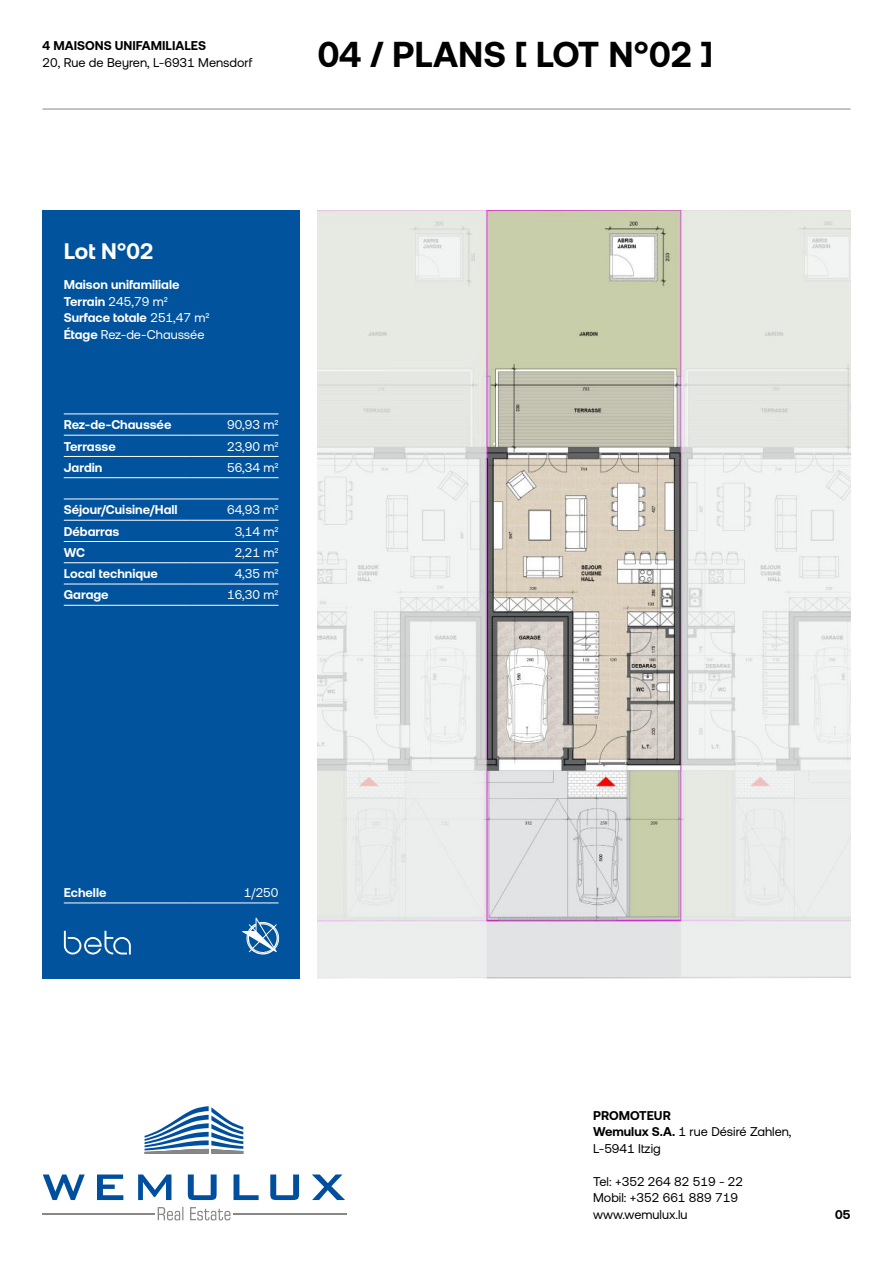
<style>
.page{position:relative;width:893px;height:1263px;background:#fff}
.page>*{position:absolute;margin:0;border:0;box-sizing:border-box;transform-origin:0 0}
.t1{font:700 36px "Aeonik";color:#000}
.t2{font:700 22.5px "Aeonik";color:#fff}
.t3{font:700 12.75px/16.5px "Aeonik";color:#fff}
.t4{font:12.75px/16.5px "Aeonik";color:#000}
.t5{font:12.75px "Aeonik";color:#fff}
.t6{font:700 12.75px "Aeonik";color:#000}
.s1{font-weight:400}
.s2{font-weight:700}
</style>
<div class="page">
<svg style="left:158px;top:1207px;width:72px;height:13px"></svg>
<svg style="left:43px;top:1174px;width:302px;height:26px"></svg>
<svg style="left:145px;top:1106px;width:98px;height:48px"></svg>
<hr style="left:43px;top:1214px;width:112px;height:1px;background:#878786">
<hr style="left:233px;top:1214px;width:113px;height:1px;background:#878786">
<div style="left:43px;top:211px;width:257px;height:768px;background:#00539c"></div>
<hr style="left:64px;top:435px;width:127px;height:1px;background:#fff">
<hr style="left:191px;top:435px;width:88px;height:1px;background:#fff">
<hr style="left:64px;top:456px;width:127px;height:1px;background:#fff">
<hr style="left:191px;top:456px;width:88px;height:1px;background:#fff">
<hr style="left:64px;top:477px;width:127px;height:1px;background:#fff">
<hr style="left:191px;top:477px;width:88px;height:1px;background:#fff">
<hr style="left:64px;top:499px;width:127px;height:1px;background:#fff">
<hr style="left:191px;top:499px;width:88px;height:1px;background:#fff">
<hr style="left:64px;top:520px;width:127px;height:1px;background:#fff">
<hr style="left:191px;top:520px;width:88px;height:1px;background:#fff">
<hr style="left:64px;top:541px;width:127px;height:1px;background:#fff">
<hr style="left:191px;top:541px;width:88px;height:1px;background:#fff">
<hr style="left:64px;top:562px;width:127px;height:1px;background:#fff">
<hr style="left:191px;top:562px;width:88px;height:1px;background:#fff">
<hr style="left:64px;top:584px;width:127px;height:1px;background:#fff">
<hr style="left:191px;top:584px;width:88px;height:1px;background:#fff">
<hr style="left:64px;top:605px;width:127px;height:1px;background:#fff">
<hr style="left:191px;top:605px;width:88px;height:1px;background:#fff">
<hr style="left:64px;top:413px;width:127px;height:1px;background:#fff">
<hr style="left:191px;top:413px;width:88px;height:1px;background:#fff">
<svg style="left:64px;top:931px;width:67px;height:23px"></svg>
<svg style="left:242px;top:917px;width:38px;height:38px"></svg>
<hr style="left:64px;top:902px;width:127px;height:1px;background:#fff">
<hr style="left:191px;top:902px;width:88px;height:1px;background:#fff">
<hr style="left:43px;top:109px;width:807px;height:1px;background:#878787">
<img style="left:318px;top:211px;width:532px;height:768px">
<p class="t6" style="left:43px;top:38px;width:165px">4 MAISONS UNIFAMILIALES</p>
<p class="t4" style="left:43px;top:54px;width:211px">20, Rue de Beyren, L-6931 Mensdorf</p>
<h1 class="t1" style="left:318px;top:33px;width:397px">04 / PLANS [ LOT N°02 ]</h1>
<h2 class="t2" style="left:64px;top:238px;width:91px">Lot N°02</h2>
<p class="t3" style="left:64px;top:276px;width:147px">Maison unifamiliale<br>Terrain <span class="s1">245,79 m2<br></span>Surface totale <span class="s1">251,47 m2<br></span>Étage <span class="s1">Rez-de-Chaussée</span></p>
<p class="t3" style="left:64px;top:416px;width:109px">Rez-de-Chaussée</p>
<p class="t5" style="left:227px;top:418px;width:53px">90,93 m2</p>
<p class="t3" style="left:64px;top:438px;width:53px">Terrasse</p>
<p class="t5" style="left:227px;top:439px;width:53px">23,90 m2</p>
<p class="t3" style="left:64px;top:459px;width:40px">Jardin</p>
<p class="t5" style="left:227px;top:460px;width:53px">56,34 m2</p>
<p class="t3" style="left:64px;top:501px;width:115px">Séjour/Cuisine/Hall</p>
<p class="t5" style="left:227px;top:503px;width:53px">64,93 m2</p>
<p class="t3" style="left:64px;top:523px;width:57px">Débarras</p>
<p class="t5" style="left:235px;top:524px;width:45px">3,14 m2</p>
<p class="t3" style="left:64px;top:544px;width:23px">WC</p>
<p class="t5" style="left:235px;top:545px;width:45px">2,21 m2</p>
<p class="t3" style="left:64px;top:565px;width:96px">Local technique</p>
<p class="t5" style="left:235px;top:567px;width:45px">4,35 m2</p>
<p class="t3" style="left:64px;top:587px;width:46px">Garage</p>
<p class="t5" style="left:227px;top:588px;width:53px">16,30 m2</p>
<p class="t3" style="left:64px;top:884px;width:44px">Echelle</p>
<p class="t5" style="left:244px;top:885px;width:36px">1/250</p>
<p class="t4" style="left:593px;top:1107px;width:200px"><span class="s2">PROMOTEUR<br>Wemulux S.A.</span> 1 rue Désiré Zahlen,<br>L-5941 Itzig</p>
<p class="t4" style="left:593px;top:1173px;width:152px">Tel: +352 264 82 519 - 22<br>Mobil: +352 661 889 719 www.wemulux.lu</p>
<p class="t6" style="left:835px;top:1207px;width:17px">05</p>
</div>
